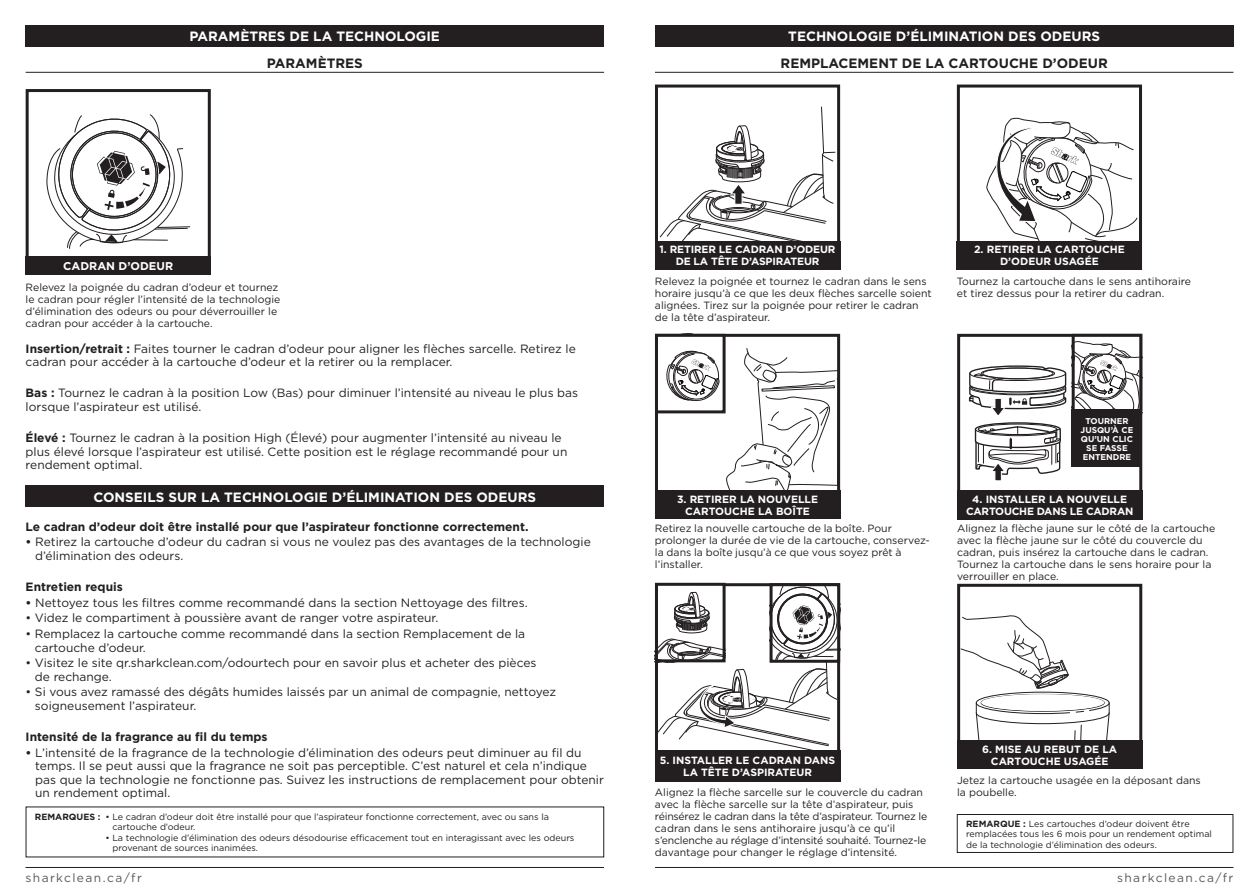
<style>
.page{position:relative;width:1259px;height:893px;background:#fff}
.page>*{position:absolute;margin:0;border:0;box-sizing:border-box;transform-origin:0 0}
.t1{font:700 13.5px "Gotham";color:#fff}
.t2{font:700 13.5px "Gotham";color:#231f20}
.t3{font:12px/13.5px "Gotham";color:#231f20}
.t4{font:700 12px "Gotham";color:#231f20}
.t5{font:12px "Gotham";letter-spacing:.115em;color:#57585a}
.t6{font:700 11.25px "Gotham";color:#fff}
.t7{font:10.5px/12px "Gotham";color:#231f20}
.t8{font:700 10.5px/12px "Gotham";color:#fff;text-align:center}
.t9{font:700 10.5px/12px "Gotham";letter-spacing:-.02em;color:#fff;text-align:center}
.t10{font:9px/10.5px "Gotham";color:#231f20}
.t11{font:700 8.4px/9px "Gotham";color:#fff;text-align:center}
.s1{font-weight:700}
</style>
<div class="page">
<hr style="left:655px;top:867px;width:578px;height:1px;background:#231f20">
<hr style="left:26px;top:867px;width:578px;height:1px;background:#231f20">
<div style="left:26px;top:25px;width:578px;height:21px;background:#231f20"></div>
<div style="left:26px;top:486px;width:578px;height:21px;background:#231f20"></div>
<hr style="left:26px;top:72px;width:578px;height:1px;background:#231f20">
<svg style="left:46px;top:114px;width:144px;height:135px"></svg>
<div style="left:26px;top:89px;width:185px;height:185px;border:3px solid #231f20"></div>
<div style="left:26px;top:256px;width:185px;height:18px;background:#231f20"></div>
<div style="left:655px;top:25px;width:578px;height:21px;background:#231f20"></div>
<hr style="left:655px;top:72px;width:578px;height:1px;background:#231f20">
<div style="left:655px;top:85px;width:185px;height:185px;border:3px solid #231f20"></div>
<div style="left:957px;top:85px;width:185px;height:185px;border:3px solid #231f20"></div>
<div style="left:957px;top:334px;width:185px;height:185px;border:3px solid #231f20"></div>
<svg style="left:961px;top:615px;width:149px;height:125px"></svg>
<div style="left:957px;top:584px;width:185px;height:185px;border:3px solid #231f20"></div>
<svg style="left:725px;top:347px;width:111px;height:143px"></svg>
<div style="left:655px;top:334px;width:185px;height:185px;border:3px solid #231f20"></div>
<div style="left:655px;top:241px;width:185px;height:29px;background:#231f20"></div>
<div style="left:957px;top:241px;width:185px;height:29px;background:#231f20"></div>
<div style="left:655px;top:490px;width:185px;height:29px;background:#231f20"></div>
<div style="left:655px;top:750px;width:185px;height:32px;background:#231f20"></div>
<div style="left:957px;top:490px;width:185px;height:29px;background:#231f20"></div>
<div style="left:957px;top:740px;width:185px;height:29px;background:#231f20"></div>
<svg style="left:666px;top:350px;width:53px;height:51px"></svg>
<div style="left:655px;top:334px;width:70px;height:79px;border:3px solid #231f20"></div>
<div style="left:1071px;top:334px;width:71px;height:79px;border:3px solid #231f20"></div>
<svg style="left:968px;top:341px;width:174px;height:141px"></svg>
<svg style="left:659px;top:106px;width:176px;height:135px"></svg>
<svg style="left:986px;top:117px;width:152px;height:124px"></svg>
<div style="left:957px;top:814px;width:276px;height:39px;border:1px solid #231f20"></div>
<div style="left:1071px;top:409px;width:71px;height:58px;background:#231f20"></div>
<svg style="left:655px;top:584px;width:185px;height:166px"></svg>
<p class="t1" style="left:189px;top:27px;width:252px">PARAMÈTRES DE LA TECHNOLOGIE</p>
<p class="t2" style="left:267px;top:54px;width:98px">PARAMÈTRES</p>
<p class="t1" style="left:788px;top:27px;width:313px">TECHNOLOGIE D’ÉLIMINATION DES ODEURS</p>
<p class="t2" style="left:780px;top:54px;width:329px">REMPLACEMENT DE LA CARTOUCHE D’ODEUR</p>
<p class="t6" style="left:63px;top:258px;width:111px">CADRAN D’ODEUR</p>
<p class="t7" style="left:26px;top:281px;width:256px">Relevez la poignée du cadran d’odeur et tournez le cadran pour régler l’intensité de la technologie d’élimination des odeurs ou pour déverrouiller le cadran pour accéder à la cartouche.</p>
<p class="t3" style="left:26px;top:341px;width:551px"><span class="s1">Insertion/retrait :</span> Faites tourner le cadran d’odeur pour aligner les flèches sarcelle. Retirez le cadran pour accéder à la cartouche d’odeur et la retirer ou la remplacer.</p>
<p class="t3" style="left:26px;top:386px;width:554px"><span class="s1">Bas :</span> Tournez le cadran à la position Low (Bas) pour diminuer l’intensité au niveau le plus bas lorsque l’aspirateur est utilisé.</p>
<p class="t3" style="left:26px;top:431px;width:543px"><span class="s1">Élevé :</span> Tournez le cadran à la position High (Élevé) pour augmenter l’intensité au niveau le plus élevé lorsque l’aspirateur est utilisé. Cette position est le réglage recommandé pour un rendement optimal.</p>
<p class="t1" style="left:93px;top:488px;width:444px">CONSEILS SUR LA TECHNOLOGIE D’ÉLIMINATION DES ODEURS</p>
<p class="t4" style="left:26px;top:519px;width:504px">Le cadran d’odeur doit être installé pour que l’aspirateur fonctionne correctement.</p>
<p class="t3" style="left:35px;top:535px;width:557px;text-indent:-10px"><span class="s1">•</span> Retirez la cartouche d’odeur du cadran si vous ne voulez pas des avantages de la technologie d’élimination des odeurs.</p>
<p class="t4" style="left:26px;top:579px;width:99px">Entretien requis</p>
<p class="t3" style="left:26px;top:596px;width:503px"><span class="s1">•</span> Nettoyez tous les filtres comme recommandé dans la section Nettoyage des filtres.</p>
<p class="t3" style="left:26px;top:611px;width:414px">• Videz le compartiment à poussière avant de ranger votre aspirateur.</p>
<p class="t3" style="left:35px;top:627px;width:492px;text-indent:-9px">• Remplacez la cartouche comme recommandé dans la section Remplacement de la cartouche d’odeur.</p>
<p class="t3" style="left:35px;top:656px;width:503px;text-indent:-9px">• Visitez le site qr.sharkclean.com/odourtech pour en savoir plus et acheter des pièces de rechange.</p>
<p class="t3" style="left:35px;top:685px;width:523px;text-indent:-9px">• Si vous avez ramassé des dégâts humides laissés par un animal de compagnie, nettoyez soigneusement l’aspirateur.</p>
<p class="t4" style="left:26px;top:729px;width:243px">Intensité de la fragrance au fil du temps</p>
<p class="t3" style="left:35px;top:745px;width:570px;text-indent:-10px"><span class="s1">•</span> L’intensité de la fragrance de la technologie d’élimination des odeurs peut diminuer au fil du temps. Il se peut aussi que la fragrance ne soit pas perceptible. C’est naturel et cela n’indique pas que la technologie ne fonctionne pas. Suivez les instructions de remplacement pour obtenir un rendement optimal.</p>
<p class="t10" style="left:112px;top:811px;width:438px;text-indent:-77px"><span class="s1">REMARQUES :</span> • Le cadran d’odeur doit être installé pour que l’aspirateur fonctionne correctement, avec ou sans la cartouche d’odeur.</p>
<p class="t10" style="left:112px;top:832px;width:463px;text-indent:-7px">• La technologie d’élimination des odeurs désodourise efficacement tout en interagissant avec les odeurs provenant de sources inanimées.</p>
<p class="t8" style="left:659px;top:244px;width:177px">1. RETIRER LE CADRAN D’ODEUR<br>DE LA TÊTE D’ASPIRATEUR</p>
<p class="t8" style="left:974px;top:244px;width:152px">2. RETIRER LA CARTOUCHE<br>D’ODEUR USAGÉE</p>
<p class="t7" style="left:655px;top:275px;width:278px">Relevez la poignée et tournez le cadran dans le sens horaire jusqu’à ce que les deux flèches sarcelle soient alignées. Tirez sur la poignée pour retirer le cadran de la tête d’aspirateur.</p>
<p class="t7" style="left:957px;top:275px;width:236px">Tournez la cartouche dans le sens antihoraire et tirez dessus pour la retirer du cadran.</p>
<p class="t8" style="left:677px;top:493px;width:143px">3. RETIRER LA NOUVELLE<br>CARTOUCHE LA BOÎTE</p>
<p class="t7" style="left:655px;top:522px;width:276px">Retirez la nouvelle cartouche de la boîte. Pour prolonger la durée de vie de la cartouche, conservez&shy;la dans la boîte jusqu’à ce que vous soyez prêt à l’installer.</p>
<p class="t11" style="left:1080px;top:416px;width:54px">TOURNER<br>JUSQU’À CE<br>QU’UN CLIC<br>SE FASSE<br>ENTENDRE</p>
<p class="t9" style="left:966px;top:493px;width:169px">4. INSTALLER LA NOUVELLE<br>CARTOUCHE DANS LE CADRAN</p>
<p class="t7" style="left:957px;top:522px;width:260px">Alignez la flèche jaune sur le côté de la cartouche avec la flèche jaune sur le côté du couvercle du cadran, puis insérez la cartouche dans le cadran.<br>Tournez la cartouche dans le sens horaire pour la verrouiller en place.</p>
<p class="t8" style="left:660px;top:754px;width:177px">5. INSTALLER LE CADRAN DANS<br>LA TÊTE D’ASPIRATEUR</p>
<p class="t7" style="left:655px;top:786px;width:274px">Alignez la flèche sarcelle sur le couvercle du cadran avec la flèche sarcelle sur la tête d’aspirateur, puis réinsérez le cadran dans la tête d’aspirateur. Tournez le cadran dans le sens antihoraire jusqu’à ce qu’il s’enclenche au réglage d’intensité souhaité. Tournez-le davantage pour changer le réglage d’intensité.</p>
<p class="t8" style="left:982px;top:743px;width:137px">6. MISE AU REBUT DE LA<br>CARTOUCHE USAGÉE</p>
<p class="t7" style="left:957px;top:774px;width:245px">Jetez la cartouche usagée en la déposant dans la poubelle.</p>
<p class="t10" style="left:966px;top:818px;width:247px"><span class="s1">REMARQUE :</span> Les cartouches d’odeur doivent être remplacées tous les 6 mois pour un rendement optimal de la technologie d’élimination des odeurs.</p>
<p class="t5" style="left:26px;top:870px;width:118px">sharkclean.ca/fr</p>
<p class="t5" style="left:1117px;top:870px;width:118px">sharkclean.ca/fr</p>
</div>
